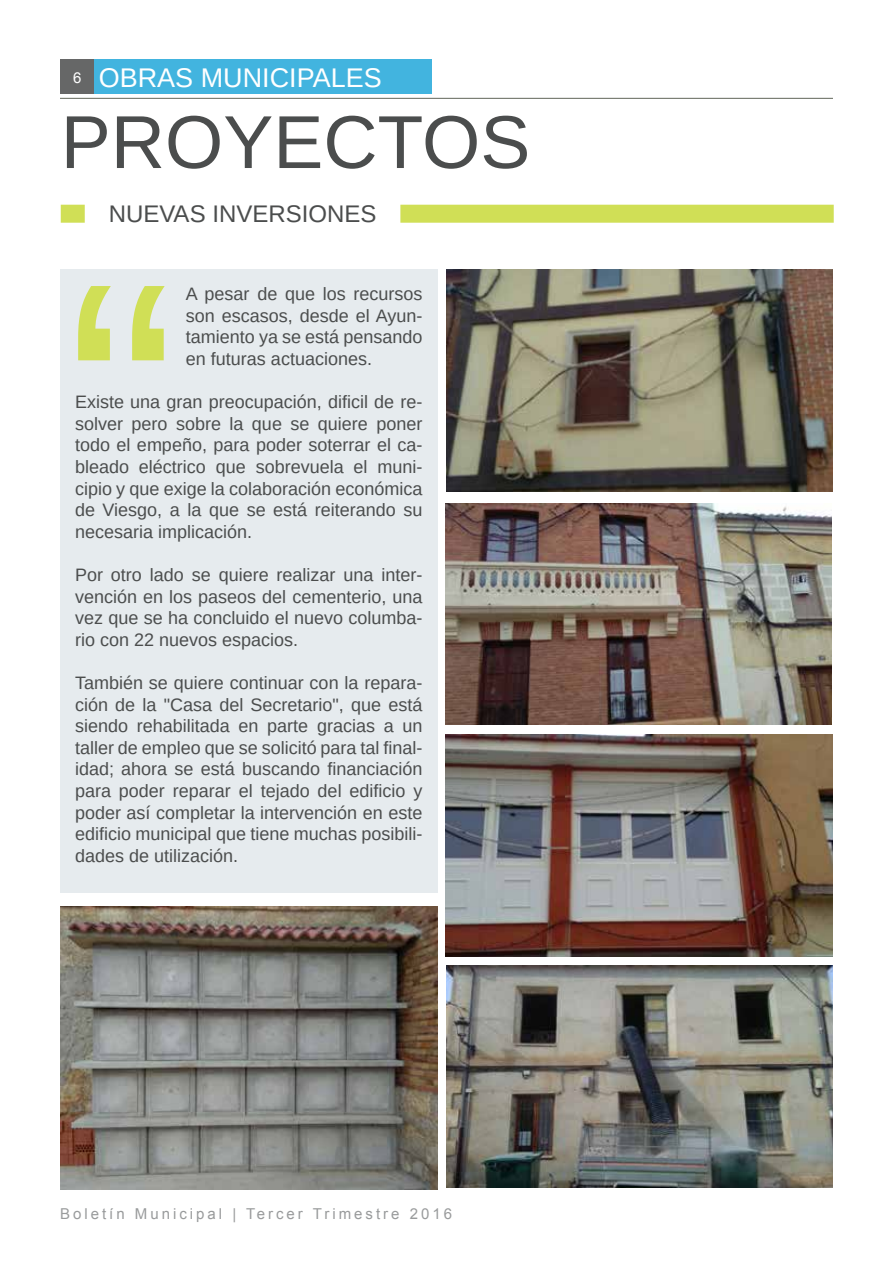
<style>
.page{position:relative;width:893px;height:1263px;background:#fff}
.page>*{position:absolute;margin:0;border:0;box-sizing:border-box;transform-origin:0 0}
.t1{font:75px "Arimo";color:#4b4d4d}
.t2{font:27px "Arimo";color:#fff}
.t3{font:24px "Arimo";color:#4b4d4d}
.t4{font:18px/21.6px "Arimo";color:#4b4d4d;text-align:justify}
.t5{font:15px "Arial";letter-spacing:.2em;color:#999b9c}
.t6{font:15px "Arial";color:#fff}
</style>
<div class="page">
<div style="left:60px;top:60px;width:34px;height:34px;background:#666767"></div>
<hr style="left:60px;top:98px;width:773px;height:1px;background:#73776c">
<img style="left:446px;top:269px;width:386px;height:223px">
<img style="left:446px;top:965px;width:387px;height:223px">
<div style="left:94px;top:60px;width:338px;height:34px;background:#42b4df"></div>
<img style="left:60px;top:906px;width:377px;height:283px">
<img style="left:446px;top:503px;width:385px;height:221px">
<img style="left:446px;top:735px;width:386px;height:221px">
<div style="left:60px;top:269px;width:377px;height:624px;background:#e6ebee"></div>
<svg style="left:78px;top:286px;width:87px;height:74px"></svg>
<div style="left:61px;top:205px;width:24px;height:18px;background:#d0df56"></div>
<div style="left:400px;top:205px;width:434px;height:18px;background:#d0df56"></div>
<p class="t6" style="left:73px;top:68px;width:10px">6</p>
<h2 class="t2" style="left:99px;top:61px;width:285px">OBRAS MUNICIPALES</h2>
<h1 class="t1" style="left:61px;top:95px;width:52px">pro</h1>
<h1 class="t1" style="left:223px;top:95px;width:101px">yectos</h1>
<h3 class="t3" style="left:85px;top:198px;width:19px">nuevas</h3>
<h3 class="t3" style="left:212px;top:198px;width:15px">inversiones</h3>
<p class="t4" style="left:186px;top:283px;width:238px">A pesar de que los recursos son escasos, desde el Ayun&shy;tamiento ya se está pensando en futuras actuaciones.</p>
<p class="t4" style="left:75px;top:391px;width:349px">Existe una gran preocupación, dificil de re&shy;solver pero sobre la que se quiere poner todo el empeño, para poder soterrar el ca&shy;bleado eléctrico que sobrevuela el muni&shy;cipio y que exige la colaboración económica de Viesgo, a la que se está reiterando su necesaria implicación.</p>
<p class="t4" style="left:75px;top:564px;width:349px">Por otro lado se quiere realizar una inter&shy;vención en los paseos del cementerio, una vez que se ha concluido el nuevo columba&shy;rio con 22 nuevos espacios.</p>
<p class="t4" style="left:75px;top:672px;width:349px">También se quiere continuar con la repara&shy;ción de la "Casa del Secretario", que está siendo rehabilitada en parte gracias a un taller de empleo que se solicitó para tal final&shy;idad; ahora se está buscando financiación para poder reparar el tejado del edificio y poder así completar la intervención en este edificio municipal que tiene muchas posibili&shy;dades de utilización.</p>
<p class="t5" style="left:60px;top:1204px;width:394px">Boletín Municipal | Tercer Trimestre 2016</p>
</div>
